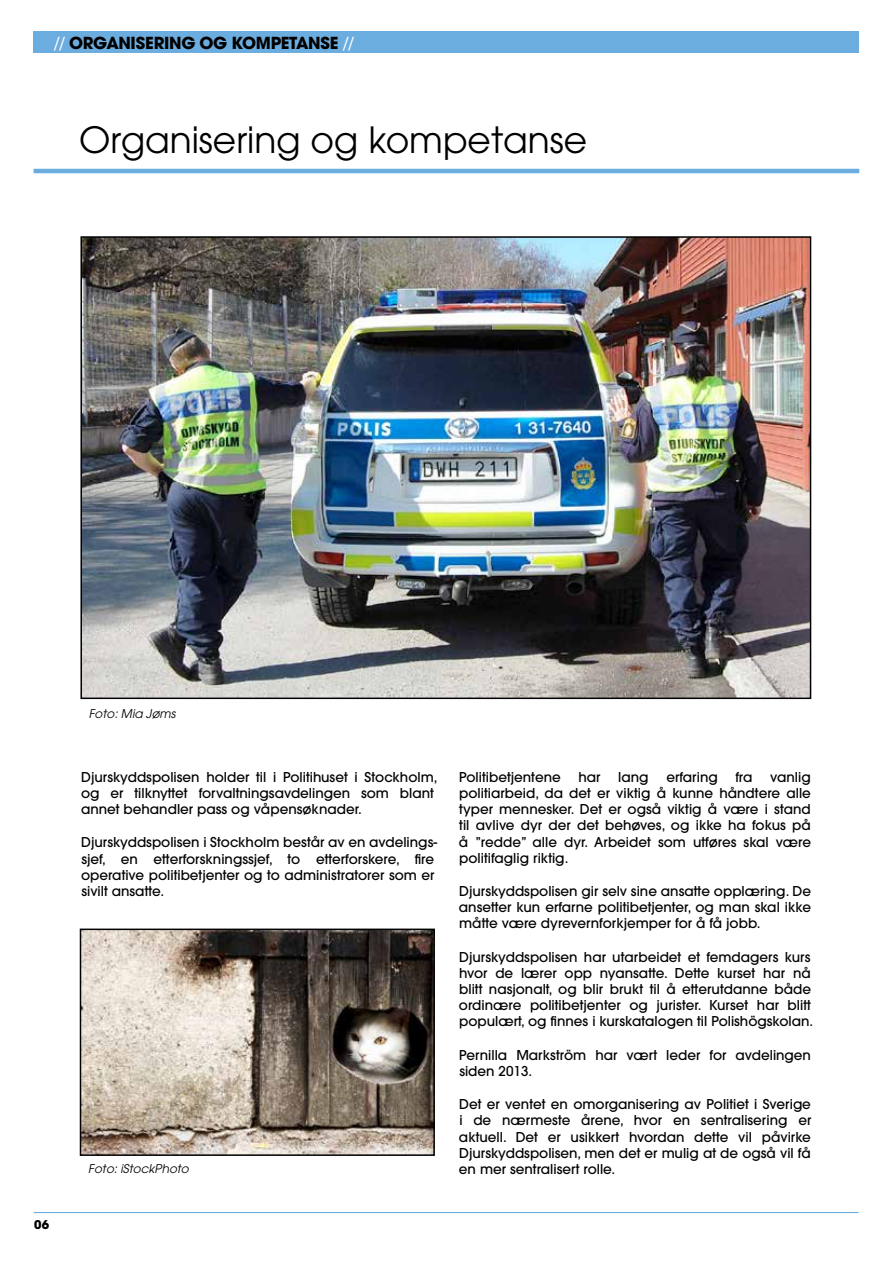
<style>
.page{position:relative;width:893px;height:1263px;background:#fff}
.page>*{position:absolute;margin:0;border:0;box-sizing:border-box;transform-origin:0 0}
.t1{font:36px "ITC Avant Garde Pro";color:#000}
.t2{font:700 16.5px "ITC Avant Garde Pro";letter-spacing:-.02em;color:#000}
.t3{font:500 13.5px/16.2px "ITC Avant Garde Pro";color:#000}
.t4{font:italic 12px "ITC Avant Garde Pro";color:#000}
.t5{font:700 12px "ITC Avant Garde Pro";color:#000}
.s1{font-weight:400;color:#fff}
</style>
<div class="page">
<div style="left:34px;top:32px;width:825px;height:21px;background:#6caddf"></div>
<hr style="left:34px;top:169px;width:825px;height:4px;background:#6caddf">
<hr style="left:34px;top:1212px;width:824px;height:1px;background:#6caddf">
<img style="left:83px;top:239px;width:725px;height:457px">
<div style="left:80px;top:236px;width:731px;height:463px;border:2px solid #000"></div>
<img style="left:83px;top:931px;width:349px;height:222px">
<div style="left:80px;top:928px;width:355px;height:228px;border:2px solid #000"></div>
<p class="t2" style="left:53px;top:32px;width:303px"><span class="s1">//</span> ORGANISERING OG KOMPETANSE <span class="s1">//</span></p>
<h1 class="t1" style="left:79px;top:117px;width:509px">Organisering og kompetanse</h1>
<p class="t5" style="left:34px;top:1216px;width:17px">06</p>
<p class="t4" style="left:89px;top:706px;width:88px">Foto: Mia Jøms</p>
<p class="t3" style="left:81px;top:769px;width:358px">Djurskyddspolisen holder til i Politihuset i Stockholm, og er tilknyttet forvaltningsavdelingen som blant annet behandler pass og våpensøknader.</p>
<p class="t3" style="left:81px;top:834px;width:358px">Djurskyddspolisen i Stockholm består av en avdelings&shy;sjef, en etterforskningssjef, to etterforskere, fire operative politibetjenter og to administratorer som er sivilt ansatte.</p>
<p class="t4" style="left:88px;top:1161px;width:102px">Foto: iStockPhoto</p>
<p class="t3" style="left:459px;top:769px;width:354px;text-align:justify;text-indent:311px">vanlig politiarbeid, da det er viktig å kunne håndtere alle typer mennesker. Det er også viktig å være i stand til avlive dyr der det behøves, og ikke ha fokus på å ”redde” alle dyr. Arbeidet som utføres skal være politifaglig riktig.</p>
<p class="t3" style="left:459px;top:883px;width:354px;text-align:justify">Djurskyddspolisen gir selv sine ansatte opplæring. De ansetter kun erfarne politibetjenter, og man skal ikke måtte være dyrevernforkjemper for å få jobb.</p>
<p class="t3" style="left:459px;top:948px;width:356px">Djurskyddspolisen har utarbeidet et femdagers kurs hvor de lærer opp nyansatte. Dette kurset har nå blitt nasjonalt, og blir brukt til å etterutdanne både ordinære politibetjenter og jurister. Kurset har blitt populært, og finnes i kurskatalogen til Polishögskolan.</p>
<p class="t3" style="left:459px;top:1046px;width:353px">Pernilla Markström har vært leder for avdelingen siden 2013.</p>
<p class="t3" style="left:459px;top:1096px;width:354px;text-align:justify">Det er ventet en omorganisering av Politiet i Sverige i de nærmeste årene, hvor en sentralisering er aktuell. Det er usikkert hvordan dette vil påvirke Djurskyddspolisen, men det er mulig at de også vil få en mer sentralisert rolle.</p>
<p class="t3" style="left:459px;top:769px;width:103px">Politibetjentene</p>
<p class="t3" style="left:578px;top:769px;width:24px">har</p>
<p class="t3" style="left:618px;top:769px;width:32px">lang</p>
<p class="t3" style="left:666px;top:769px;width:53px">erfaring</p>
<p class="t3" style="left:735px;top:769px;width:18px">fra</p>
</div>
